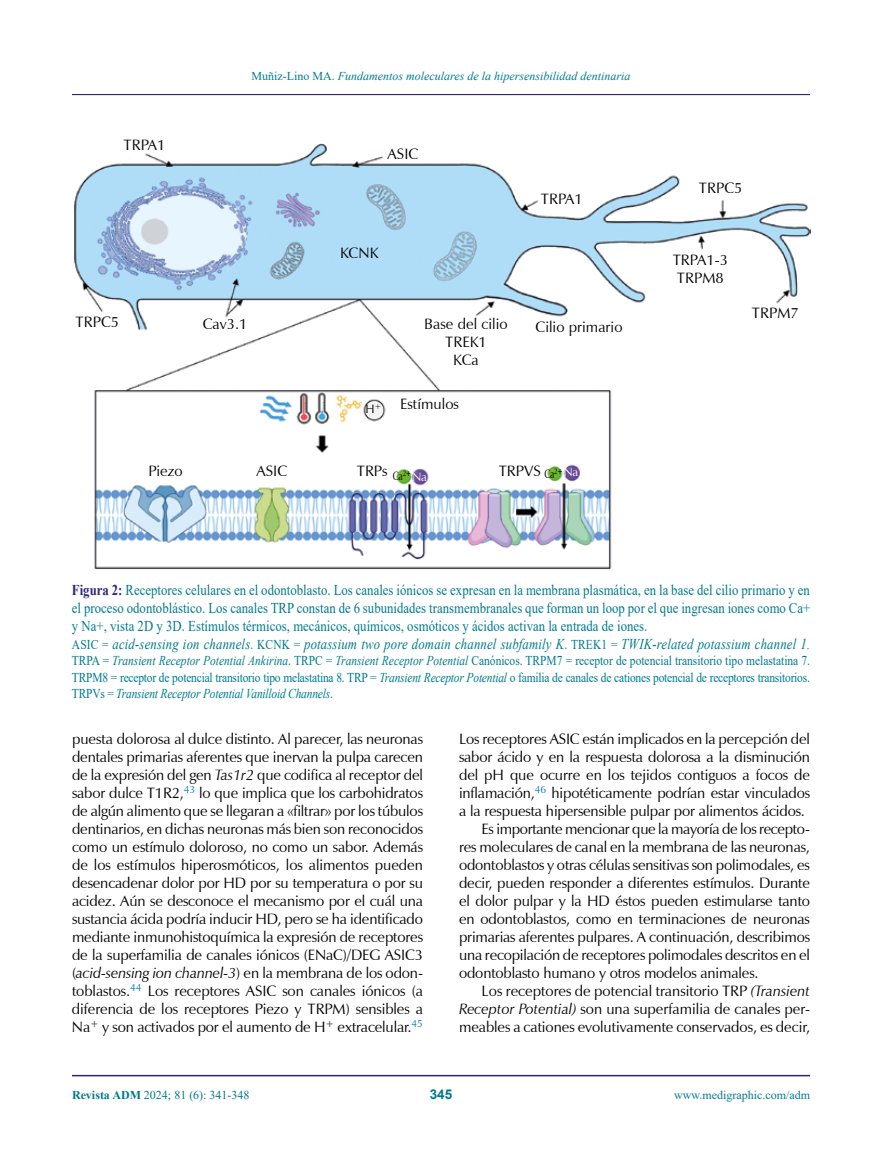
<style>
.page{position:relative;width:893px;height:1170px;background:#fff}
.page>*{position:absolute;margin:0;border:0;box-sizing:border-box;transform-origin:0 0}
.t1{font:15px/18px "Zapf Humanist 601 BT";letter-spacing:-.01em;color:#000;text-align:justify}
.t2{font:15px/18px "Times New Roman";color:#007a8d;scale:.85 1}
.t3{font:13.5px/16.2px "Times New Roman";letter-spacing:-.02em;color:#007a8d;text-align:justify;scale:.85 1}
.t4{font:700 13.5px "Arial";color:#007a8d}
.t5{font:italic 12px "Times New Roman";color:#007a8d}
.t6{font:12px "Times New Roman";color:#007a8d}
.t7{font:12px "Zapf Humanist 601 BT";color:#000;scale:.75 1}
.t8{font:12px "Zapf Humanist 601 BT";color:#fff}
.t9{font:12px "Zapf Humanist 601 BT";color:#000}
.s1{font-style:normal}
.s2{color:#fff}
.s3{font-weight:700;color:#2e247a}
.s4{font-size:13.5px}
.s5{font-style:italic}
.s6{font-style:italic;font-size:13.5px}
.s7{font-weight:700}
</style>
<div class="page">
<hr style="left:72px;top:1074px;width:738px;height:2px;background:#2e247a">
<hr style="left:72px;top:94px;width:738px;height:1px;background:#2e247a">
<img style="left:74px;top:144px;width:736px;height:425px">
<p class="t1" style="left:124px;top:135px;width:44px">TRPA1</p>
<p class="t5" style="left:252px;top:68px;width:380px"><span class="s1">Muñiz-Lino MA.</span> Fundamentos moleculares de la hipersensibilidad dentinaria</p>
<p class="t1" style="left:388px;top:145px;width:32px">ASIC</p>
<p class="t1" style="left:340px;top:243px;width:40px">KCNK</p>
<p class="t1" style="left:541px;top:190px;width:44px">TRPA1</p>
<p class="t1" style="left:76px;top:312px;width:45px">TRPC5</p>
<p class="t1" style="left:203px;top:315px;width:46px">Cav3.1</p>
<p class="t1" style="left:424px;top:315px;width:85px;text-align:center">Base del cilio<br>TREK1<br>KCa</p>
<p class="t1" style="left:535px;top:318px;width:89px">Cilio primario</p>
<p class="t9" style="left:365px;top:402px;width:17px">H<sup>+</sup></p>
<p class="t1" style="left:400px;top:394px;width:60px">Estímulos</p>
<p class="t1" style="left:148px;top:462px;width:36px">Piezo</p>
<p class="t1" style="left:256px;top:462px;width:32px">ASIC</p>
<p class="t1" style="left:357px;top:462px;width:32px">TRPs</p>
<p class="t7" style="left:393px;top:468px;width:47px">Ca<sup>2</sup><sup>+</sup> <span class="s2">Na</span></p>
<p class="t1" style="left:499px;top:462px;width:66px">TRPVS <sub>Ca</sub><sup>2</sup><sup>+</sup></p>
<p class="t8" style="left:564px;top:464px;width:16px">Na</p>
<p class="t1" style="left:699px;top:179px;width:45px">TRPC5</p>
<p class="t1" style="left:673px;top:250px;width:57px">TRPA1-3<br>TRPM8</p>
<p class="t1" style="left:752px;top:304px;width:48px">TRPM7</p>
<p class="t2" style="left:72px;top:580px;width:870px"><span class="s3">Figura 2:</span> Receptores celulares en el odontoblasto. Los canales iónicos se expresan en la membrana plasmática, en la base del cilio primario y en el proceso odontoblástico. Los canales TRP constan de 6 subunidades transmembranales que forman un loop por el que ingresan iones como Ca+ y Na+, vista 2D y 3D. Estímulos térmicos, mecánicos, químicos, osmóticos y ácidos activan la entrada de iones.<br><span class="s4">ASIC =</span> <span class="s5">acid-sensing ion channels</span><span class="s4">. KCNK =</span> <span class="s5">potassium two pore domain channel subfamily K</span><span class="s4">. TREK1 =</span> <span class="s5">TWIK-related potassium channel 1</span><span class="s6">.</span></p>
<p class="t3" style="left:72px;top:652px;width:870px">TRPA = <span class="s5">Transient Receptor Potential Ankirina</span>. TRPC = <span class="s5">Transient Receptor Potential</span> Canónicos. TRPM7 = receptor de potencial transitorio tipo melastatina 7.<br>TRPM8 = receptor de potencial transitorio tipo melastatina 8. TRP = <span class="s5">Transient Receptor Potential</span> o familia de canales de cationes potencial de receptores transitorios.<br>TRPVs = <span class="s5">Transient Receptor Potential Vanilloid Channels</span>.</p>
<p class="t1" style="left:72px;top:729px;width:353px">puesta dolorosa al dulce distinto. Al parecer, las neuronas dentales primarias aferentes que inervan la pulpa carecen de la expresión del gen <span class="s5">Tas1r2</span> que codifica al receptor del sabor dulce T1R2,<sup>43</sup> lo que implica que los carbohidratos de algún alimento que se llegaran a «filtrar» por los túbulos dentinarios, en dichas neuronas más bien son reconocidos como un estímulo doloroso, no como un sabor. Además de los estímulos hiperosmóticos, los alimentos pueden desencadenar dolor por HD por su temperatura o por su acidez. Aún se desconoce el mecanismo por el cuál una sustancia ácida podría inducir HD, pero se ha identificado mediante inmunohistoquímica la expresión de receptores de la superfamilia de canales iónicos (ENaC)/DEG ASIC3 (<span class="s5">acid-sensing ion channel-3</span>) en la membrana de los odon&shy;toblastos.<sup>44</sup> Los receptores ASIC son canales iónicos (a diferencia de los receptores Piezo y TRPM) sensibles a Na<sup>+</sup> y son activados por el aumento de H<sup>+</sup> extracelular.<sup>45</sup></p>
<p class="t1" style="left:459px;top:729px;width:353px">Los receptores ASIC están implicados en la percepción del</p>
<p class="t1" style="left:459px;top:747px;width:353px">sabor ácido y en la respuesta dolorosa a la disminución</p>
<p class="t1" style="left:459px;top:765px;width:353px">del pH que ocurre en los tejidos contiguos a focos de</p>
<p class="t1" style="left:459px;top:783px;width:353px">inflamación,<sup>46</sup> hipotéticamente podrían estar vinculados</p>
<p class="t1" style="left:459px;top:801px;width:348px">a la respuesta hipersensible pulpar por alimentos ácidos.</p>
<p class="t1" style="left:481px;top:819px;width:330px">Es importante mencionar que la mayoría de los recepto-</p>
<p class="t1" style="left:459px;top:837px;width:353px">res moleculares de canal en la membrana de las neuronas,</p>
<p class="t1" style="left:459px;top:855px;width:352px">odontoblastos y otras células sensitivas son polimodales, es</p>
<p class="t1" style="left:459px;top:873px;width:353px">decir, pueden responder a diferentes estímulos. Durante</p>
<p class="t1" style="left:459px;top:891px;width:353px">el dolor pulpar y la HD éstos pueden estimularse tanto</p>
<p class="t1" style="left:459px;top:909px;width:352px">en odontoblastos, como en terminaciones de neuronas</p>
<p class="t1" style="left:459px;top:927px;width:353px">primarias aferentes pulpares. A continuación, describimos</p>
<p class="t1" style="left:459px;top:945px;width:353px">una recopilación de receptores polimodales descritos en el</p>
<p class="t1" style="left:459px;top:963px;width:301px">odontoblasto humano y otros modelos animales.</p>
<p class="t1" style="left:481px;top:981px;width:330px">Los receptores de potencial transitorio TRP <span class="s5">(Transient</span></p>
<p class="t1" style="left:459px;top:999px;width:352px"><span class="s5">Receptor Potential)</span> son una superfamilia de canales per-</p>
<p class="t1" style="left:459px;top:1017px;width:353px">meables a cationes evolutivamente conservados, es decir,</p>
<p class="t4" style="left:430px;top:1084px;width:24px">345</p>
<p class="t6" style="left:72px;top:1086px;width:179px"><span class="s7">Revista ADM</span> 2024; 81 (6): 341-348</p>
<p class="t6" style="left:674px;top:1086px;width:137px">www.medigraphic.com/adm</p>
</div>
